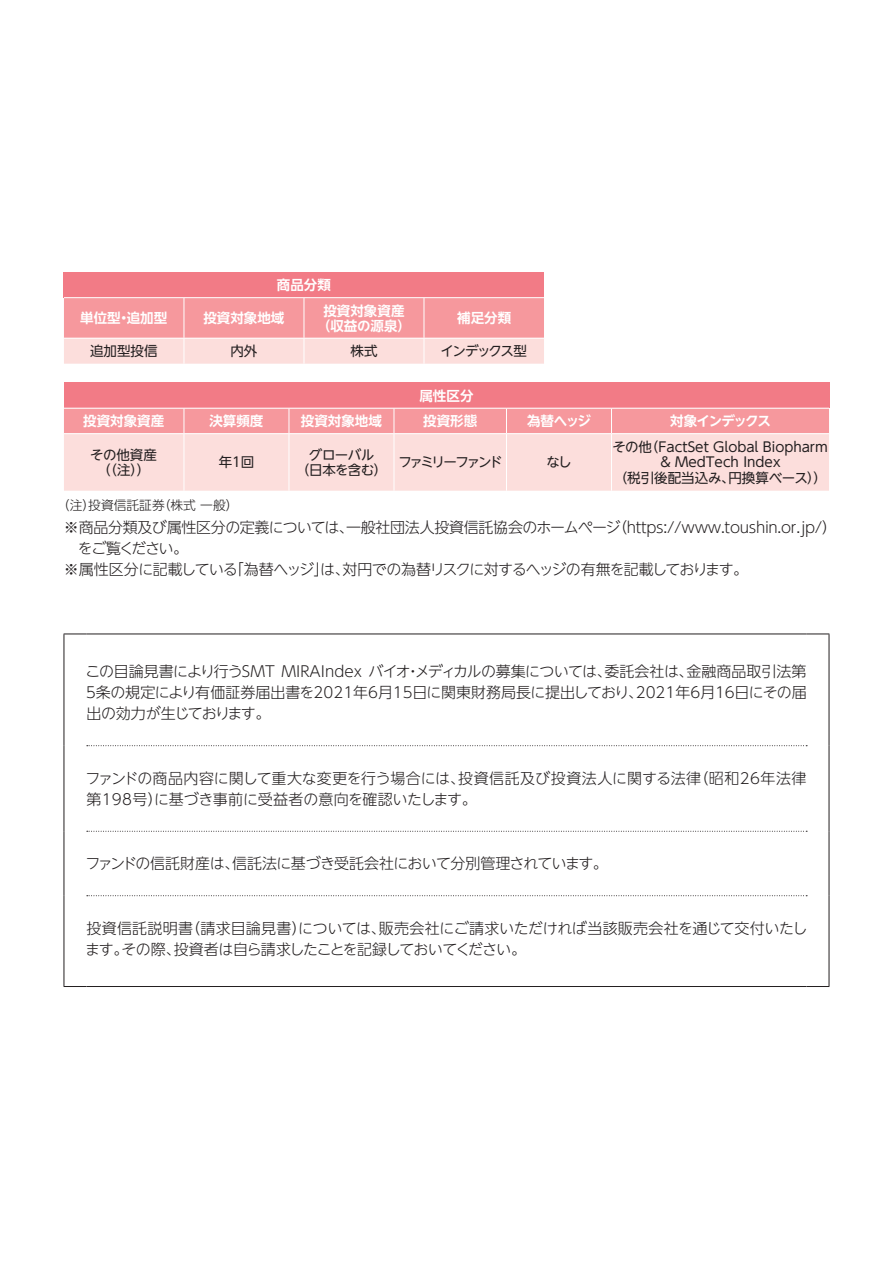
<style>
.page{position:relative;width:893px;height:1263px;background:#fff}
.page>*{position:absolute;margin:0;border:0;box-sizing:border-box;transform-origin:0 0}
.t1{font:300 15px/21px "UD Shin Go NT Pro";letter-spacing:-.02em;color:#231f20;text-align:justify}
.t2{font:300 15px/21px "UD Shin Go NT Pro";letter-spacing:.005em;color:#231f20}
.t3{font:300 15px "UD Shin Go NT Pro";letter-spacing:-.065em;color:#231f20}
.t4{font:300 15px "UD Shin Go NT Pro";letter-spacing:-.04em;color:#231f20}
.t5{font:300 15px "UD Shin Go NT Pro";letter-spacing:-.11em;color:#231f20}
.t6{font:13.5px/15.8px "UD Shin Go NT Pro";color:#231f20;text-align:center}
.t7{font:700 13.5px/15px "UD Shin Go NT Pro De";color:#fff;text-align:center}
.t8{font:13.5px/15px "UD Shin Go NT Pro";letter-spacing:-.035em;color:#231f20;text-align:center}
.t9{font:13.5px "UD Shin Go NT Pro";letter-spacing:-.175em;color:#231f20}
.t10{font:700 13.5px "UD Shin Go NT Pro De";letter-spacing:-.08em;color:#fff}
.t11{font:13.5px "UD Shin Go NT Pro";letter-spacing:-.1em;color:#231f20}
.t12{font:300 12.75px "UD Shin Go NT Pro";color:#231f20}
</style>
<div class="page">
<div style="left:64px;top:272px;width:480px;height:26px;background:#f27b86"></div>
<hr style="left:64px;top:297px;width:120px;height:1px;background:#fff">
<hr style="left:184px;top:297px;width:120px;height:1px;background:#fff">
<hr style="left:304px;top:297px;width:120px;height:1px;background:#fff">
<hr style="left:424px;top:297px;width:120px;height:1px;background:#fff">
<svg style="left:64px;top:298px;width:480px;height:66px;background:#f8b5b7"></svg>
<div style="left:64px;top:383px;width:765px;height:25px;background:#f27b86"></div>
<svg style="left:64px;top:408px;width:765px;height:83px;background:#facaca"></svg>
<hr style="left:64px;top:433px;width:120px;height:1px;background:#fff">
<hr style="left:184px;top:433px;width:105px;height:1px;background:#fff">
<hr style="left:184px;top:434px;width:1px;height:57px;background:#fff">
<hr style="left:289px;top:433px;width:105px;height:1px;background:#fff">
<hr style="left:289px;top:434px;width:1px;height:57px;background:#fff">
<hr style="left:394px;top:433px;width:112px;height:1px;background:#fff">
<hr style="left:394px;top:434px;width:1px;height:57px;background:#fff">
<hr style="left:506px;top:433px;width:105px;height:1px;background:#fff">
<hr style="left:506px;top:434px;width:1px;height:57px;background:#fff">
<hr style="left:611px;top:433px;width:218px;height:1px;background:#fff">
<hr style="left:611px;top:434px;width:1px;height:57px;background:#fff">
<svg style="left:87px;top:745px;width:720px;height:1px"></svg>
<svg style="left:87px;top:831px;width:720px;height:1px"></svg>
<svg style="left:87px;top:895px;width:720px;height:1px"></svg>
<svg style="left:65px;top:634px;width:21px;height:1px"></svg>
<hr style="left:64px;top:634px;width:1px;height:112px;background:#231f20">
<hr style="left:86px;top:634px;width:720px;height:1px;background:#231f20">
<svg style="left:806px;top:634px;width:23px;height:1px"></svg>
<hr style="left:829px;top:634px;width:1px;height:112px;background:#231f20">
<hr style="left:64px;top:746px;width:1px;height:85px;background:#231f20">
<hr style="left:829px;top:746px;width:1px;height:85px;background:#231f20">
<hr style="left:64px;top:831px;width:1px;height:65px;background:#231f20">
<hr style="left:829px;top:831px;width:1px;height:65px;background:#231f20">
<hr style="left:64px;top:896px;width:1px;height:90px;background:#231f20">
<hr style="left:829px;top:896px;width:1px;height:90px;background:#231f20">
<svg style="left:64px;top:986px;width:22px;height:1px"></svg>
<hr style="left:86px;top:986px;width:720px;height:1px;background:#231f20">
<svg style="left:806px;top:986px;width:23px;height:1px"></svg>
<p class="t7" style="left:277px;top:277px;width:55px">商品分類</p>
<p class="t7" style="left:80px;top:310px;width:88px">単位型・追加型</p>
<p class="t7" style="left:203px;top:310px;width:82px">投資対象地域</p>
<p class="t7" style="left:317px;top:302px;width:96px">投資対象資産（収益の源泉）</p>
<p class="t7" style="left:457px;top:310px;width:55px">補足分類</p>
<p class="t6" style="left:90px;top:343px;width:69px">追加型投信</p>
<p class="t6" style="left:230px;top:343px;width:28px">内外</p>
<p class="t6" style="left:350px;top:343px;width:28px">株式</p>
<p class="t11" style="left:441px;top:340px;width:88px">インデックス型</p>
<p class="t7" style="left:419px;top:388px;width:55px">属性区分</p>
<p class="t7" style="left:83px;top:413px;width:82px">投資対象資産</p>
<p class="t7" style="left:209px;top:413px;width:55px">決算頻度</p>
<p class="t7" style="left:301px;top:413px;width:82px">投資対象地域</p>
<p class="t7" style="left:423px;top:413px;width:56px">投資形態</p>
<p class="t7" style="left:527px;top:413px;width:66px">為替ヘッジ</p>
<p class="t10" style="left:670px;top:410px;width:102px">対象インデックス</p>
<p class="t6" style="left:90px;top:447px;width:68px;line-height:15px">その他資産（（注））</p>
<p class="t6" style="left:219px;top:454px;width:37px">年１回</p>
<p class="t8" style="left:296px;top:447px;width:93px">グローバル<br>（日本を含む）</p>
<p class="t9" style="left:398px;top:451px;width:106px">ファミリーファンド</p>
<p class="t6" style="left:547px;top:454px;width:27px">なし</p>
<p class="t6" style="left:612px;top:438px;width:217px">その他（FactSet Global Biopharm &amp; MedTech Index<br>（税引後配当込み、円換算ベース））</p>
<p class="t12" style="left:57px;top:495px;width:183px">（注）投資信託証券（株式 一般）</p>
<p class="t1" style="left:64px;top:517px;width:775px">※商品分類及び属性区分の定義については、一般社団法人投資信託協会のホームページ（https://www.toushin.or.jp/）</p>
<p class="t5" style="left:78px;top:537px;width:112px">をご覧ください。</p>
<p class="t3" style="left:64px;top:558px;width:686px">※属性区分に記載している「為替ヘッジ」は、対円での為替リスクに対するヘッジの有無を記載しております。</p>
<p class="t1" style="left:84px;top:660px;width:724px">この目論見書により行うSMT MIRAIndex バイオ・メディカルの募集については、委託会社は、金融商品取引法第５条の規定により有価証券届出書を2021年6月15日に関東財務局長に提出しており、2021年6月16日にその届出の効力が生じております。</p>
<p class="t2" style="left:85px;top:767px;width:722px">ファンドの商品内容に関して重大な変更を行う場合には、投資信託及び投資法人に関する法律（昭和26年法律第198号）に基づき事前に受益者の意向を確認いたします。</p>
<p class="t4" style="left:85px;top:851px;width:524px">ファンドの信託財産は、信託法に基づき受託会社において分別管理されています。</p>
<p class="t1" style="left:85px;top:917px;width:724px">投資信託説明書（請求目論見書）については、販売会社にご請求いただければ当該販売会社を通じて交付いたします。その際、投資者は自ら請求したことを記録しておいてください。</p>
</div>
